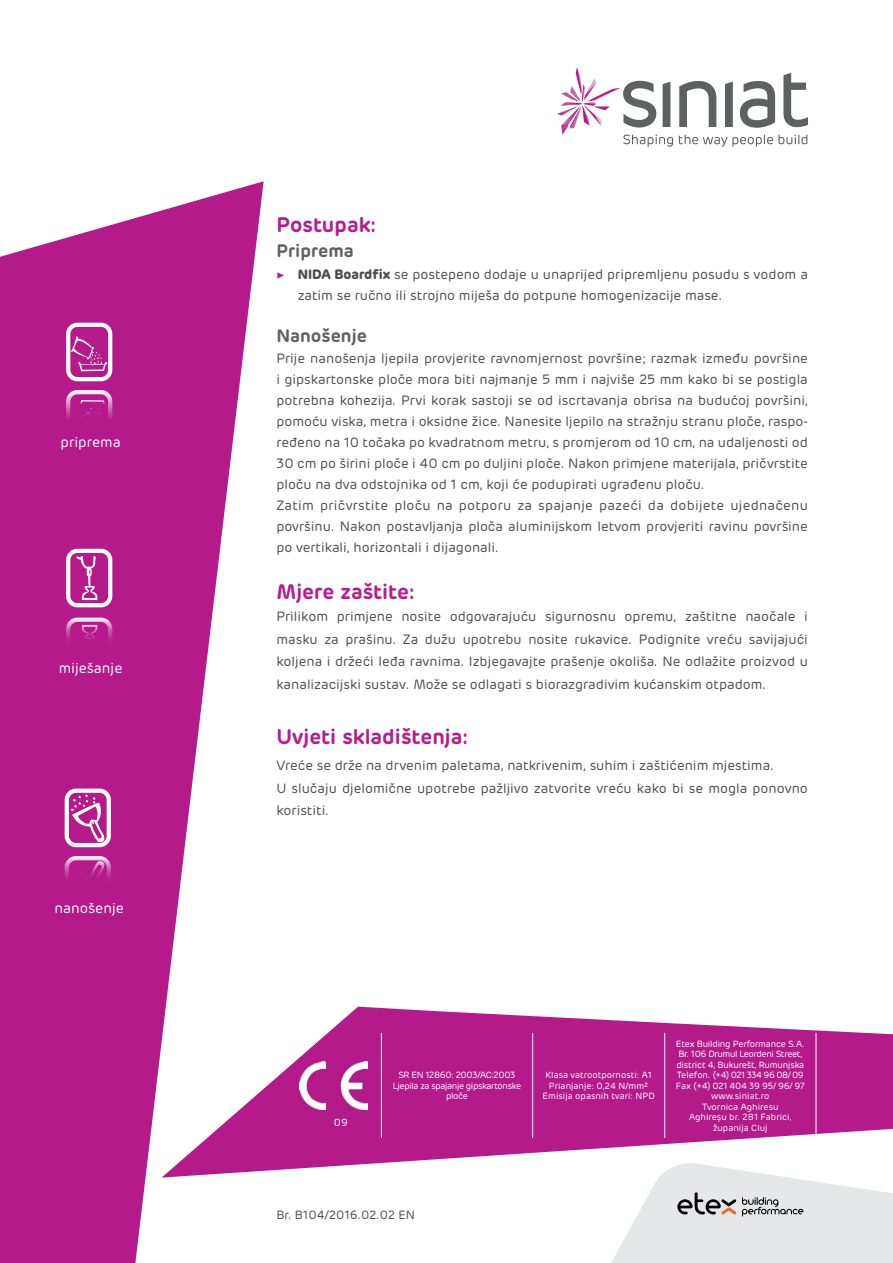
<style>
.page{position:relative;width:893px;height:1263px;background:#fff}
.page>*{position:absolute;margin:0;border:0;box-sizing:border-box;transform-origin:0 0}
.t1{font:600 21px "Rubrik";color:#b41e8e}
.t2{font:600 18px "Rubrik";color:#5f6062}
.t3{font:14.25px "Rubrik";color:#fff}
.t4{font:13.5px/21px "Rubrik";color:#4d4d4f}
.t5{font:12px "Rubrik";color:#4d4d4f}
.t6{font:10.35px "Rubrik";color:#fff}
.t7{font:9px/10.5px "Rubrik";letter-spacing:-.02em;color:#fff;text-align:center}
.t8{font:9px/10.5px "Rubrik";color:#fff;text-align:center}
.t9{font:9px/10.5px "Rubrik";letter-spacing:-.04em;color:#fff;text-align:center}
.s1{font-family:"Minion Pro";color:#b51a8a}
.s2{font-weight:700}
</style>
<div class="page">
<svg style="left:0;top:181px;width:264px;height:1082px;fill:#b51a8a"></svg>
<svg style="left:740px;top:81px;width:35px;height:47px"></svg>
<svg style="left:679px;top:81px;width:37px;height:46px"></svg>
<svg style="left:725px;top:82px;width:8px;height:45px"></svg>
<svg style="left:783px;top:73px;width:25px;height:54px"></svg>
<svg style="left:679px;top:135px;width:128px;height:12px"></svg>
<svg style="left:557px;top:67px;width:116px;height:80px"></svg>
<svg style="left:611px;top:1177px;width:282px;height:86px;background:#e2e3e3"></svg>
<svg style="left:71px;top:336px;width:36px;height:35px"></svg>
<div style="left:66px;top:323px;width:46px;height:58px;border:4px solid #fff;border-radius:9px"></div>
<svg style="left:71px;top:400px;width:36px;height:35px"></svg>
<div style="left:66px;top:390px;width:46px;height:59px;border:4px solid #fff;border-radius:9px"></div>
<div style="left:66px;top:549px;width:46px;height:58px;border:4px solid #fff;border-radius:9px"></div>
<svg style="left:76px;top:556px;width:21px;height:44px"></svg>
<div style="left:66px;top:618px;width:46px;height:58px;border:4px solid #fff;border-radius:9px"></div>
<svg style="left:76px;top:625px;width:21px;height:44px"></svg>
<div style="left:65px;top:788px;width:46px;height:59px;border:4px solid #fff;border-radius:9px"></div>
<svg style="left:71px;top:794px;width:35px;height:49px;background:#c54ca3"></svg>
<div style="left:65px;top:856px;width:46px;height:59px;border:4px solid #fff;border-radius:9px"></div>
<svg style="left:71px;top:860px;width:35px;height:49px;background:#b7208d"></svg>
<svg style="left:162px;top:1007px;width:731px;height:170px;fill:#b51a8a"></svg>
<img style="left:300px;top:1061px;width:68px;height:48px">
<hr style="left:381px;top:1033px;width:1px;height:105px;background:#fff">
<hr style="left:532px;top:1033px;width:1px;height:105px;background:#fff">
<hr style="left:664px;top:1033px;width:1px;height:105px;background:#fff">
<hr style="left:816px;top:1033px;width:1px;height:105px;background:#fff">
<p class="t3" style="left:60px;top:433px;width:62px">priprema</p>
<p class="t3" style="left:59px;top:659px;width:65px">miješanje</p>
<p class="t3" style="left:54px;top:899px;width:71px">nanošenje</p>
<h1 class="t1" style="left:276px;top:211px;width:101px">Postupak:</h1>
<h2 class="t2" style="left:276px;top:239px;width:79px">Priprema</h2>
<p class="t4" style="left:298px;top:264px;width:512px;text-indent:-21px"><span class="s1">▶</span> <span class="s2">NIDA Boardfix</span> se postepeno dodaje u unaprijed pripremljenu posudu s vodom a zatim se ručno ili strojno miješa do potpune homogenizacije mase.</p>
<h2 class="t2" style="left:276px;top:325px;width:92px">Nanošenje</h2>
<p class="t4" style="left:276px;top:348px;width:533px">Prije nanošenja ljepila provjerite ravnomjernost površine; razmak između površine i gipskartonske ploče mora biti najmanje 5 mm i najviše 25 mm kako bi se postigla potrebna kohezija. Prvi korak sastoji se od iscrtavanja obrisa na budućoj površini, pomoću viska, metra i oksidne žice. Nanesite ljepilo na stražnju stranu ploče, raspo&shy;ređeno na 10 točaka po kvadratnom metru, s promjerom od 10 cm, na udaljenosti od 30 cm po širini ploče i 40 cm po duljini ploče. Nakon primjene materijala, pričvrstite ploču na dva odstojnika od 1 cm, koji će podupirati ugrađenu ploču.<br>Zatim pričvrstite ploču na potporu za spajanje pazeći da dobijete ujednačenu površinu. Nakon postavljanja ploča aluminijskom letvom provjeriti ravinu površine po vertikali, horizontali i dijagonali.</p>
<h1 class="t1" style="left:276px;top:578px;width:140px">Mjere zaštite:</h1>
<p class="t4" style="left:276px;top:605px;width:533px;line-height:22.5px;text-align:justify">Prilikom primjene nosite odgovarajuću sigurnosnu opremu, zaštitne naočale i masku za prašinu. Za dužu upotrebu nosite rukavice. Podignite vreću savijajući koljena i držeći leđa ravnima. Izbjegavajte prašenje okoliša. Ne odlažite proizvod u kanalizacijski sustav. Može se odlagati s biorazgradivim kućanskim otpadom.</p>
<h1 class="t1" style="left:276px;top:723px;width:193px">Uvjeti skladištenja:</h1>
<p class="t4" style="left:276px;top:754px;width:533px;line-height:22.5px">Vreće se drže na drvenim paletama, natkrivenim, suhim i zaštićenim mjestima.<br>U slučaju djelomične upotrebe pažljivo zatvorite vreću kako bi se mogla ponovno koristiti.</p>
<p class="t6" style="left:334px;top:1116px;width:15px">09</p>
<p class="t9" style="left:393px;top:1070px;width:130px">SR EN 12860: 2003/AC:2003<br>Ljepila za spajanje gipskartonske ploče</p>
<p class="t8" style="left:543px;top:1070px;width:114px">Klasa vatrootpornosti: A1<br>Prianjanje: 0,24 N/mm²<br>Emisija opasnih tvari: NPD</p>
<p class="t7" style="left:676px;top:1038px;width:131px">Etex Building Performance S.A.<br>Br. 106 Drumul Leordeni Street, district 4, Bukurešt, Rumunjska<br>Telefon. (+4) 021 334 96 08/ 09<br>Fax (+4) 021 404 39 95/ 96/ 97 www.siniat.ro<br>Tvornica Aghiresu<br>Aghireșu br. 281 Fabrici, županija Cluj</p>
<p class="t5" style="left:276px;top:1207px;width:140px">Br. B104/2016.02.02 EN</p>
</div>
